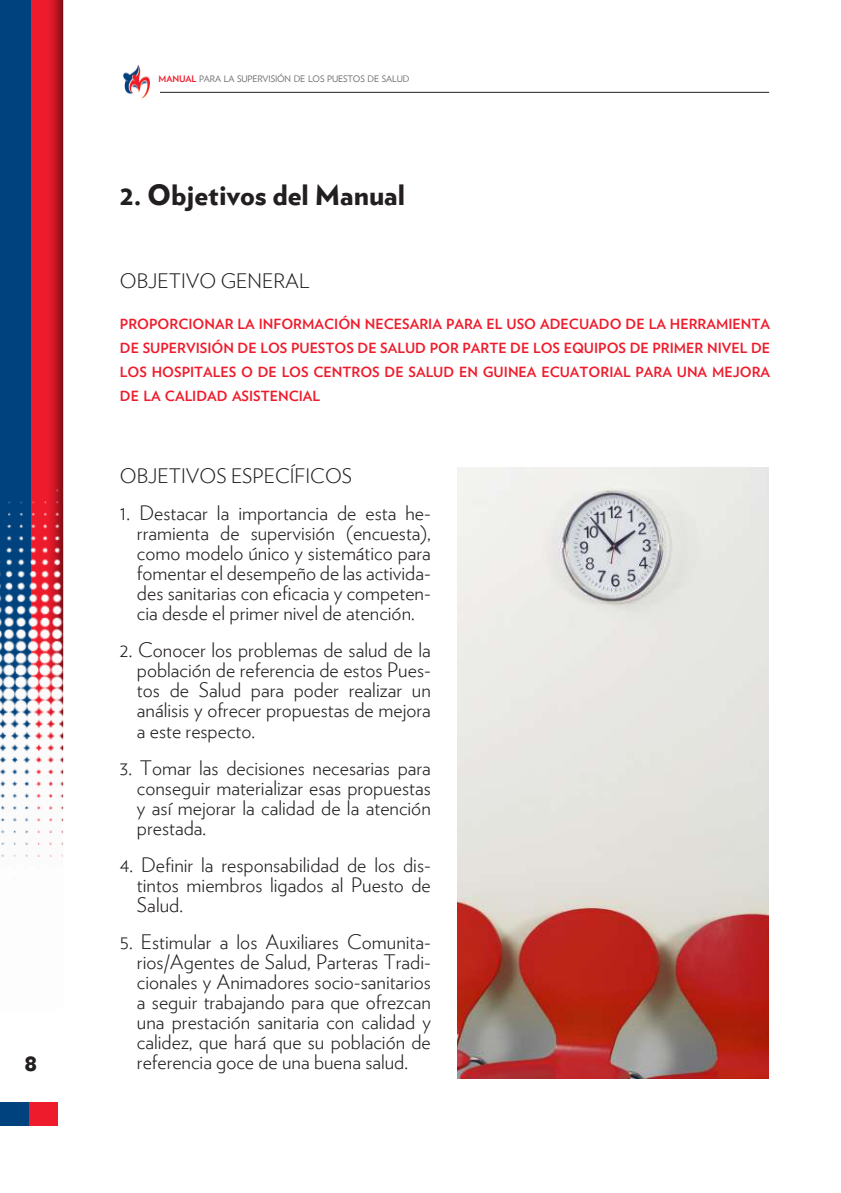
<style>
.page{position:relative;width:841px;height:1193px;background:#fff}
.page>*{position:absolute;margin:0;border:0;box-sizing:border-box;transform-origin:0 0}
.t1{font:900 28px "Verlag";color:#231f20}
.t2{font:900 24.8px "Verlag";color:#231f20}
.t3{font:300 20px/20px "Verlag";color:#231f20;text-align:justify}
.t4{font:700 14px/24px "Verlag";color:#ee1b2c;text-align:justify}
.t5{font:9px "Verlag";letter-spacing:-.015em;color:#6c6d70}
.s1{font-weight:700;color:#ee1b2c}
</style>
<div class="page">
<svg style="left:0;top:0;width:64px;height:880px"></svg>
<div style="left:0;top:1102px;width:31px;height:23px;background:#00427d"></div>
<div style="left:29px;top:1102px;width:29px;height:23px;background:#ee1b2c"></div>
<hr style="left:160px;top:92px;width:608px;height:1px;background:#231f20">
<img style="left:123px;top:65px;width:27px;height:34px">
<img style="left:457px;top:467px;width:311px;height:611px">
<p class="t2" style="left:24px;top:1042px;width:15px">8</p>
<p class="t5" style="left:158px;top:72px;width:252px"><span class="s1">MANUAL</span> PARA LA SUPERVISIÓN DE LOS PUESTOS DE SALUD</p>
<h1 class="t1" style="left:120px;top:172px;width:286px">2. Objetivos del Manual</h1>
<p class="t3" style="left:120px;top:270px;width:191px">OBJETIVO GENERAL</p>
<p class="t4" style="left:120px;top:312px;width:651px">PROPORCIONAR LA INFORMACIÓN NECESARIA PARA EL USO ADECUADO DE LA HERRAMIENTA DE SUPERVISIÓN DE LOS PUESTOS DE SALUD POR PARTE DE LOS EQUIPOS DE PRIMER NIVEL DE LOS HOSPITALES O DE LOS CENTROS DE SALUD EN GUINEA ECUATORIAL PARA UNA MEJORA DE LA CALIDAD ASISTENCIAL</p>
<p class="t3" style="left:120px;top:465px;width:234px">OBJETIVOS ESPECÍFICOS</p>
<p class="t3" style="left:137px;top:502px;width:295px;text-indent:-17px">1. Destacar la importancia de esta he&shy;rramienta de supervisión (encuesta), como modelo único y sistemático para fomentar el desempeño de las activida&shy;des sanitarias con eficacia y competen&shy;cia desde el primer nivel de atención.</p>
<p class="t3" style="left:137px;top:639px;width:295px;text-indent:-17px">2. Conocer los problemas de salud de la población de referencia de estos Pues&shy;tos de Salud para poder realizar un análisis y ofrecer propuestas de mejora a este respecto.</p>
<p class="t3" style="left:137px;top:756px;width:295px;text-indent:-17px">3. Tomar las decisiones necesarias para conseguir materializar esas propuestas y así mejorar la calidad de la atención prestada.</p>
<p class="t3" style="left:137px;top:853px;width:295px;text-indent:-17px">4. Definir la responsabilidad de los dis&shy;tintos miembros ligados al Puesto de Salud.</p>
<p class="t3" style="left:137px;top:930px;width:295px;text-indent:-17px">5. Estimular a los Auxiliares Comunita&shy;rios/Agentes de Salud, Parteras Tradi&shy;cionales y Animadores socio-sanitarios a seguir trabajando para que ofrezcan una prestación sanitaria con calidad y calidez, que hará que su población de referencia goce de una buena salud.</p>
</div>
